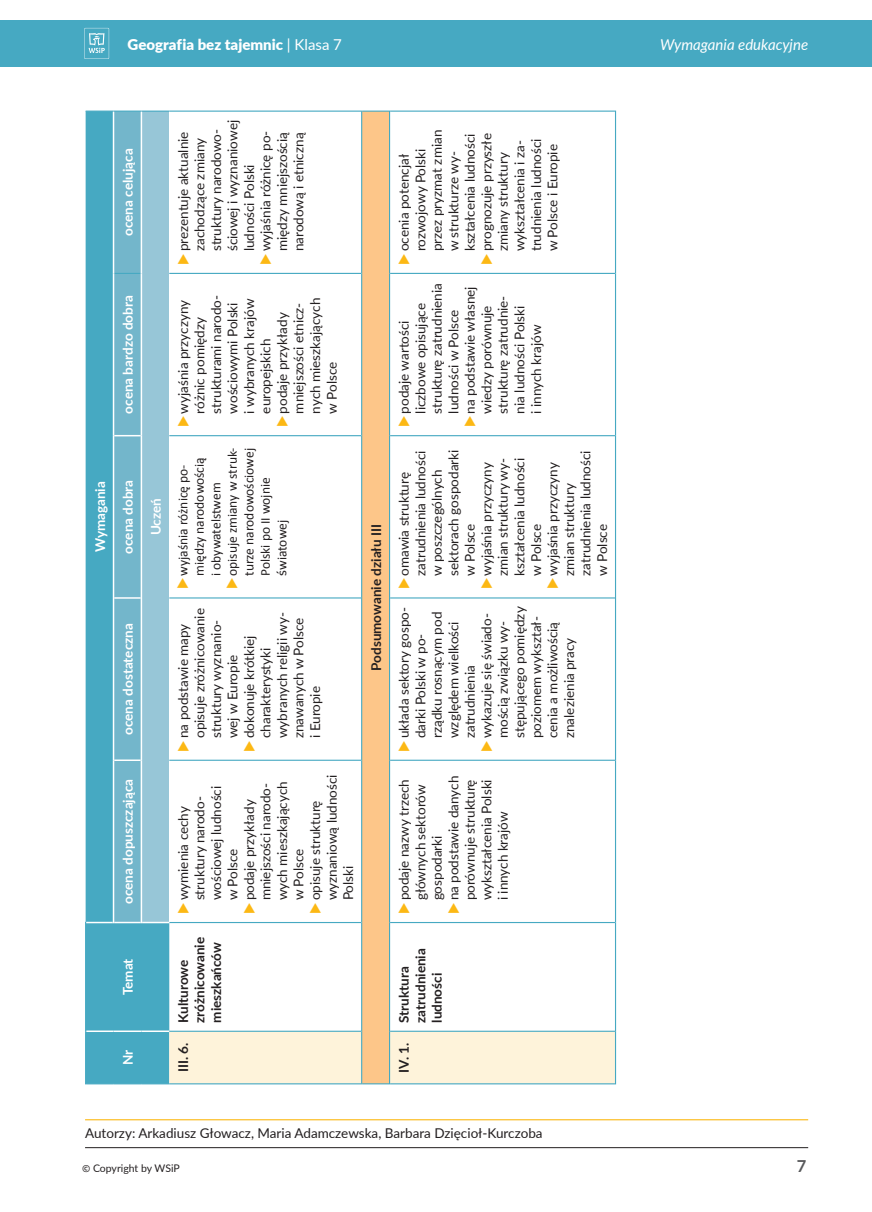
<style>
.page{position:relative;width:872px;height:1212px;background:#fff}
.page>*{position:absolute;margin:0;border:0;box-sizing:border-box;transform-origin:0 0}
.t1{font:700 16.5px "Lato";color:#57585a}
.t2{font:900 15px "Lato";color:#fff}
.t3{font:italic 15px "Lato";color:#fff}
.t4{font:13.5px/16.5px "Lato";color:#231f20}
.t5{font:13.5px/16.5px "Calibri";color:#231f20}
.Tabela_główka{font:700 13.5px "Lato";color:#fff}
.Tabela_tekst__BEZ_WC{font:700 13.5px/16.5px "Lato";color:#231f20}
.Tabela_tekst__CENTER{font:700 13.5px "Lato";color:#231f20}
.t6{font:10.5px "Lato";letter-spacing:-.005em;color:#231f20}
.s1{font-weight:400}
.s2{font-family:"Lato"}
.s3{font-family:"Agenda Pl";font-size:13.5px}
</style>
<div class="page">
<hr style="left:85px;top:1147px;width:723px;height:1px;background:#231f20">
<hr style="left:85px;top:1119px;width:723px;height:1px;background:#fcb814">
<div style="left:0;top:20px;width:872px;height:47px;background:#46a9c2"></div>
<svg style="left:84px;top:28px;width:25px;height:31px"></svg>
<div style="left:86px;top:923px;width:83px;height:107px;background:#46a9c2"></div>
<div style="left:362px;top:111px;width:27px;height:973px;background:#fdc689"></div>
<hr style="left:169px;top:760px;width:192px;height:1px;background:#46a9c2">
<hr style="left:169px;top:597px;width:192px;height:1px;background:#46a9c2">
<hr style="left:169px;top:435px;width:192px;height:1px;background:#46a9c2">
<hr style="left:390px;top:760px;width:225px;height:1px;background:#46a9c2">
<hr style="left:390px;top:597px;width:225px;height:1px;background:#46a9c2">
<hr style="left:390px;top:435px;width:225px;height:1px;background:#46a9c2">
<hr style="left:615px;top:922px;width:1px;height:110px;background:#46a9c2">
<hr style="left:615px;top:760px;width:1px;height:162px;background:#46a9c2">
<hr style="left:615px;top:598px;width:1px;height:162px;background:#46a9c2">
<hr style="left:615px;top:436px;width:1px;height:162px;background:#46a9c2">
<hr style="left:615px;top:273px;width:1px;height:163px;background:#46a9c2">
<hr style="left:615px;top:111px;width:1px;height:162px;background:#46a9c2">
<hr style="left:615px;top:1032px;width:1px;height:52px;background:#46a9c2">
<hr style="left:169px;top:922px;width:192px;height:1px;background:#46a9c2">
<hr style="left:390px;top:922px;width:225px;height:1px;background:#46a9c2">
<hr style="left:85px;top:1031px;width:1px;height:53px;background:#46a9c2">
<hr style="left:85px;top:922px;width:1px;height:109px;background:#46a9c2">
<hr style="left:169px;top:273px;width:192px;height:1px;background:#46a9c2">
<hr style="left:169px;top:111px;width:192px;height:1px;background:#46a9c2">
<hr style="left:390px;top:273px;width:225px;height:1px;background:#46a9c2">
<hr style="left:390px;top:111px;width:225px;height:1px;background:#46a9c2">
<svg style="left:86px;top:111px;width:83px;height:812px;background:#72b8cc"></svg>
<hr style="left:113px;top:760px;width:1px;height:163px;background:#fff">
<hr style="left:113px;top:598px;width:1px;height:162px;background:#fff">
<hr style="left:113px;top:436px;width:1px;height:162px;background:#fff">
<hr style="left:113px;top:273px;width:1px;height:163px;background:#fff">
<hr style="left:113px;top:112px;width:1px;height:161px;background:#fff">
<hr style="left:141px;top:760px;width:1px;height:163px;background:#fff">
<hr style="left:141px;top:598px;width:1px;height:162px;background:#fff">
<hr style="left:141px;top:436px;width:1px;height:162px;background:#fff">
<hr style="left:141px;top:273px;width:1px;height:163px;background:#fff">
<hr style="left:141px;top:112px;width:1px;height:161px;background:#fff">
<svg style="left:86px;top:1031px;width:529px;height:53px;background:#dce3d1"></svg>
<hr style="left:361px;top:922px;width:1px;height:109px;background:#46a9c2">
<hr style="left:361px;top:760px;width:1px;height:162px;background:#46a9c2">
<hr style="left:361px;top:598px;width:1px;height:162px;background:#46a9c2">
<hr style="left:361px;top:436px;width:1px;height:162px;background:#46a9c2">
<hr style="left:361px;top:273px;width:1px;height:163px;background:#46a9c2">
<hr style="left:361px;top:111px;width:1px;height:162px;background:#46a9c2">
<svg style="left:362px;top:111px;width:27px;height:1px"></svg>
<hr style="left:389px;top:1031px;width:1px;height:53px;background:#46a9c2">
<hr style="left:389px;top:922px;width:1px;height:109px;background:#46a9c2">
<hr style="left:389px;top:760px;width:1px;height:162px;background:#46a9c2">
<hr style="left:389px;top:598px;width:1px;height:162px;background:#46a9c2">
<hr style="left:389px;top:436px;width:1px;height:162px;background:#46a9c2">
<hr style="left:389px;top:273px;width:1px;height:163px;background:#46a9c2">
<hr style="left:389px;top:111px;width:1px;height:162px;background:#46a9c2">
<p class="t2" style="left:128px;top:33px;width:216px">Geografia bez tajemnic <span class="s1">| Klasa 7</span></p>
<p class="t3" style="left:660px;top:34px;width:150px">Wymagania edukacyjne</p>
<p class="Tabela_główka" style="left:118px;top:236px;width:89px;rotate:-90deg">ocena celująca</p>
<p class="t4" style="left:174px;top:251px;width:133px;rotate:-90deg">prezentuje aktualnie zachodzące zmiany struktury narodowo&shy;ściowej i wyznaniowej ludności Polski</p>
<p class="t4" style="left:257px;top:251px;width:122px;text-align:justify;rotate:-90deg">wyjaśnia różnicę po&shy;między mniejszością narodową i etniczną</p>
<p class="Tabela_główka" style="left:118px;top:414px;width:120px;rotate:-90deg">ocena bardzo dobra</p>
<p class="Tabela_główka" style="left:90px;top:552px;width:73px;rotate:-90deg">Wymagania</p>
<p class="Tabela_główka" style="left:118px;top:554px;width:75px;rotate:-90deg">ocena dobra</p>
<p class="Tabela_główka" style="left:146px;top:535px;width:39px;rotate:-90deg">Uczeń</p>
<p class="Tabela_główka" style="left:118px;top:735px;width:113px;rotate:-90deg">ocena dostateczna</p>
<p class="Tabela_główka" style="left:118px;top:904px;width:126px;rotate:-90deg">ocena dopuszczająca</p>
<p class="Tabela_główka" style="left:118px;top:995px;width:38px;rotate:-90deg">Temat</p>
<p class="Tabela_główka" style="left:118px;top:1065px;width:17px;rotate:-90deg">Nr</p>
<p class="t4" style="left:174px;top:414px;width:120px;rotate:-90deg">wyjaśnia przyczyny różnic pomiędzy strukturami narodo&shy;wościowymi Polski<br>i wybranych krajów europejskich</p>
<p class="t4" style="left:273px;top:414px;width:117px;rotate:-90deg">podaje przykłady mniejszości etnicz&shy;nych mieszkających w Polsce</p>
<p class="t5" style="left:175px;top:576px;width:120px;rotate:-90deg">wyjaśnia różnicę po&shy;między narodowością i obywatelstwem</p>
<p class="t5" style="left:224px;top:576px;width:130px;rotate:-90deg">opisuje zmiany w struk&shy;turze narodowościowej<br>Polski po II wojnie <span class="s2">ś</span>wiatowej</p>
<p class="t4" style="left:174px;top:738px;width:131px;rotate:-90deg">na podstawie mapy opisuje zróżnicowanie struktury wyznanio&shy;wej w Europie</p>
<p class="t4" style="left:240px;top:738px;width:127px;rotate:-90deg">dokonuje krótkiej charakterystyki wybranych religii wy&shy;znawanych w Polsce i Europie</p>
<p class="t4" style="left:174px;top:900px;width:116px;rotate:-90deg">wymienia cechy struktury narodo&shy;wościowej ludności w Polsce</p>
<p class="t4" style="left:240px;top:900px;width:120px;rotate:-90deg">podaje przykłady mniejszości narodo&shy;wych mieszkających w Polsce</p>
<p class="t4" style="left:306px;top:900px;width:127px;rotate:-90deg">opisuje strukturę wyznaniową ludności<br>Polski</p>
<p class="Tabela_tekst__BEZ_WC" style="left:174px;top:1023px;width:87px;rotate:-90deg">Kulturowe zróżnicowanie mieszkańców</p>
<p class="Tabela_tekst__CENTER" style="left:173px;top:1072px;width:31px;rotate:-90deg">III. 6.</p>
<p class="Tabela_tekst__CENTER" style="left:366px;top:671px;width:148px;rotate:-90deg">Podsumowanie działu III</p>
<p class="t4" style="left:395px;top:251px;width:123px;rotate:-90deg">ocenia potencjał rozwojowy Polski przez pryzmat zmian w strukturze wy&shy;kształcenia ludności</p>
<p class="t4" style="left:478px;top:251px;width:120px;rotate:-90deg">prognozuje przyszłe zmiany struktury wykształcenia i za&shy;trudnienia ludności w Polsce i Europie</p>
<p class="t4" style="left:395px;top:414px;width:132px;rotate:-90deg">podaje wartości liczbowe opisujące strukturę zatrudnienia ludności w Polsce</p>
<p class="t4" style="left:461px;top:414px;width:129px;rotate:-90deg">na podstawie własnej wiedzy porównuje strukturę zatrudnie&shy;nia ludności Polski<br>i innych krajów</p>
<p class="t4" style="left:395px;top:576px;width:128px;rotate:-90deg">omawia strukturę zatrudnienia ludności w poszczególnych sektorach gospodarki w Polsce</p>
<p class="t4" style="left:478px;top:576px;width:119px;rotate:-90deg">wyjaśnia przyczyny zmian struktury wy&shy;kształcenia ludności w Polsce</p>
<p class="t4" style="left:544px;top:576px;width:127px;rotate:-90deg">wyjaśnia przyczyny zmian struktury zatrudnienia ludności w Polsce</p>
<p class="t4" style="left:395px;top:738px;width:132px;rotate:-90deg">układa sektory gospo&shy;darki Polski w po&shy;rządku rosnącym pod względem wielkości zatrudnienia</p>
<p class="t4" style="left:478px;top:738px;width:133px;rotate:-90deg">wykazuje się świado&shy;mością związku wy&shy;stępującego pomiędzy poziomem wykształ&shy;cenia a możliwością znalezienia pracy</p>
<p class="t4" style="left:395px;top:900px;width:123px;rotate:-90deg">podaje nazwy trzech głównych sektorów gospodarki</p>
<p class="t4" style="left:445px;top:900px;width:126px;rotate:-90deg">na podstawie danych porównuje strukturę wykształcenia Polski i innych krajów</p>
<p class="Tabela_tekst__BEZ_WC" style="left:395px;top:1023px;width:76px;rotate:-90deg">Struktura zatrudnienia ludności</p>
<p class="Tabela_tekst__CENTER" style="left:394px;top:1072px;width:31px;rotate:-90deg">IV. 1.</p>
<p class="t4" style="left:85px;top:1124px;width:459px">Autorzy: Arkadiusz Głowacz, Maria Adamczewska, Barbara Dzięcioł-Kurczoba</p>
<p class="t6" style="left:82px;top:1160px;width:99px"><span class="s3">©</span> Copyright by WSiP</p>
<p class="t1" style="left:796px;top:1153px;width:11px">7</p>
</div>
